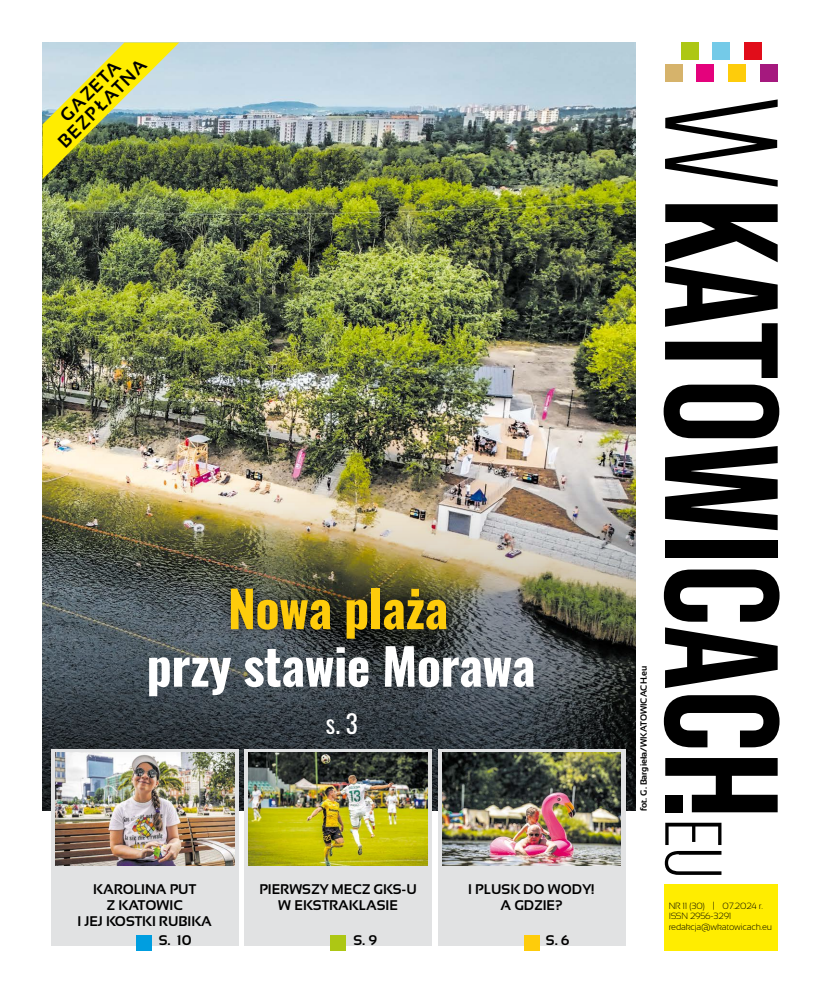
<style>
.page{position:relative;width:820px;height:993px;background:#fff}
.page>*{position:absolute;margin:0;border:0;box-sizing:border-box;transform-origin:0 0}
.t1{font:700 50px "Oswald";letter-spacing:-.01em;color:#fff}
.t2{font:700 50px "Oswald";letter-spacing:-.01em;color:#fecc0b}
.t3{font:25.2px "Oswald";color:#fff}
.t4{font:700 18.1px/17.3px "Sansation";color:#000;text-align:center}
.t5{font:700 14px/16px "Sansation";color:#000;text-align:center}
.t6{font:300 9px/9.8px "Sansation";letter-spacing:-.02em;color:#000}
.t7{font:700 9px "Sansation";color:#000}
</style>
<div class="page">
<div style="left:663px;top:883px;width:114px;height:67px;background:#ffed00"></div>
<div style="left:759px;top:64px;width:18px;height:18px;background:#a5197e"></div>
<div style="left:728px;top:64px;width:17px;height:18px;background:#fecc0b"></div>
<div style="left:696px;top:64px;width:18px;height:18px;background:#e4027c"></div>
<div style="left:744px;top:43px;width:17px;height:17px;background:#e10d1a"></div>
<div style="left:712px;top:43px;width:18px;height:17px;background:#74cae8"></div>
<div style="left:680px;top:43px;width:18px;height:17px;background:#adc714"></div>
<div style="left:664px;top:64px;width:18px;height:18px;background:#d6b36b"></div>
<svg style="left:665px;top:822px;width:56px;height:22px"></svg>
<svg style="left:664px;top:850px;width:57px;height:24px"></svg>
<svg style="left:665px;top:99px;width:112px;height:88px"></svg>
<svg style="left:665px;top:204px;width:112px;height:174px"></svg>
<svg style="left:663px;top:384px;width:116px;height:54px"></svg>
<svg style="left:665px;top:446px;width:112px;height:84px"></svg>
<div style="left:664px;top:539px;width:113px;height:18px;background:#000"></div>
<svg style="left:663px;top:569px;width:116px;height:52px"></svg>
<svg style="left:665px;top:627px;width:112px;height:60px"></svg>
<svg style="left:663px;top:695px;width:116px;height:52px"></svg>
<svg style="left:665px;top:758px;width:112px;height:54px"></svg>
<img style="left:43px;top:43px;width:592px;height:415px">
<img style="left:43px;top:458px;width:592px;height:352px">
<img style="left:43px;top:43px;width:136px;height:136px">
<div style="left:212px;top:569px;width:253px;height:87px;background:#000;opacity:.75"></div>
<div style="left:244px;top:749px;width:187px;height:196px;background:#e1e2e3"></div>
<div style="left:437px;top:749px;width:188px;height:196px;background:#e1e2e3"></div>
<div style="left:51px;top:749px;width:187px;height:196px;background:#e1e2e3"></div>
<div style="left:523px;top:934px;width:16px;height:16px;background:#fecc0b"></div>
<div style="left:330px;top:934px;width:16px;height:16px;background:#adc714"></div>
<img style="left:55px;top:752px;width:179px;height:113px">
<img style="left:248px;top:752px;width:179px;height:113px">
<img style="left:442px;top:752px;width:178px;height:113px">
<div style="left:136px;top:934px;width:16px;height:16px;background:#009ee0"></div>
<p class="t4" style="left:43px;top:126px;width:114px;rotate:-45deg">GA ZETA<br>BEZPŁAT NA</p>
<h1 class="t2" style="left:228px;top:564px;width:222px">Nowa plaża</h1>
<h1 class="t1" style="left:146px;top:621px;width:390px">przy stawie Morawa</h1>
<h2 class="t3" style="left:326px;top:700px;width:33px">s. 3</h2>
<p class="t5" style="left:93px;top:880px;width:102px">KARO LINA PUT</p>
<p class="t5" style="left:106px;top:896px;width:32px">Z KATOWIC</p>
<p class="t5" style="left:77px;top:912px;width:110px">I JEJ KOSTKI RUBIKA</p>
<p class="t5" style="left:159px;top:931px;width:34px">S. 10</p>
<p class="t5" style="left:259px;top:880px;width:159px">PI ERWSZY MECZ GKS-U<br>W EKSTRAKLASIE</p>
<p class="t5" style="left:353px;top:931px;width:25px">S. 9</p>
<p class="t5" style="left:468px;top:880px;width:128px">I PLUSK DO WODY!<br>A GDZIE?</p>
<p class="t5" style="left:545px;top:931px;width:25px">S. 6</p>
<p class="t7" style="left:638px;top:810px;width:147px;rotate:-90deg">FOT. G. BARGIEŁA/WKATOWICACH.EU</p>
<p class="t6" style="left:668px;top:900px;width:96px">NR 11 (30) | 07.2024 r.<br>ISSN 2956-3291</p>
<p class="t6" style="left:668px;top:922px;width:105px">redakcja@wkatowicach.eu</p>
</div>
